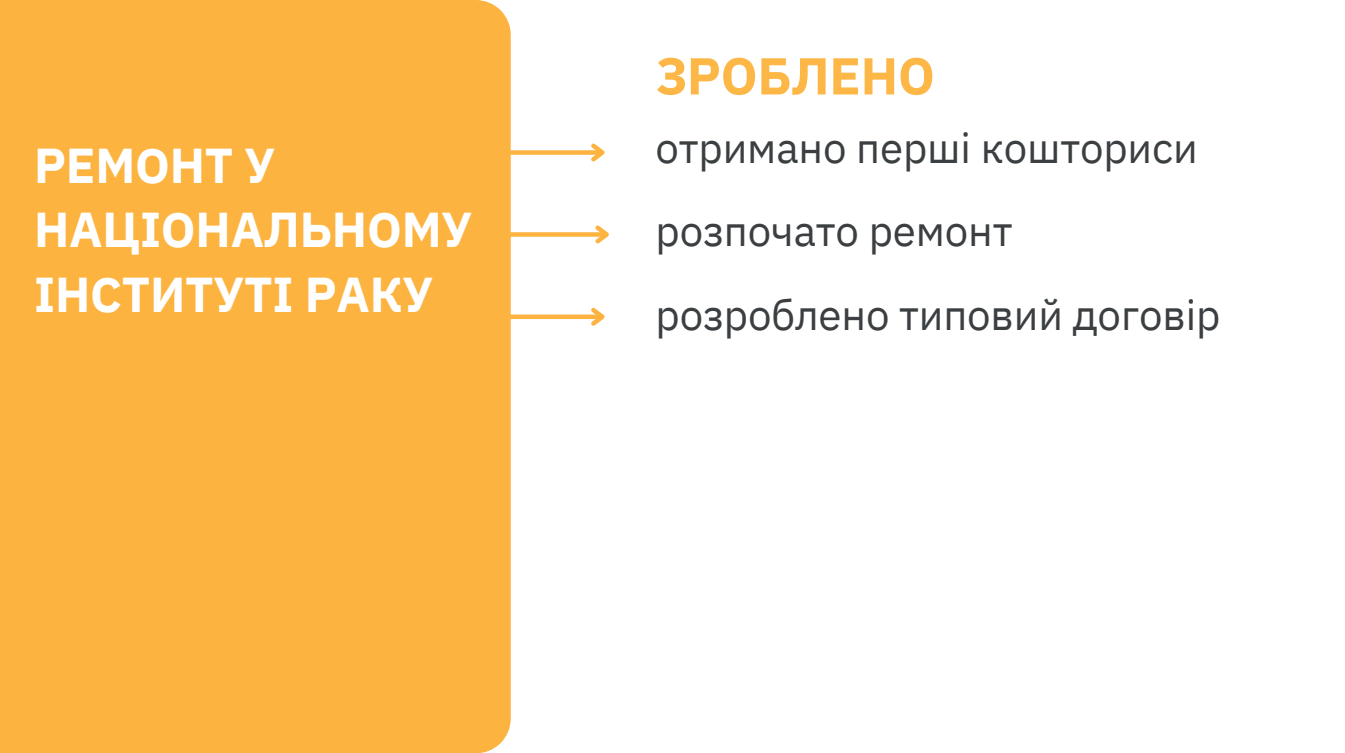
<style>
.page{position:relative;width:1345px;height:753px;background:#fff}
.page>*{position:absolute;margin:0;border:0;box-sizing:border-box;transform-origin:0 0}
.t1{font:700 51.75px "IBM Plex Sans";letter-spacing:-.005em;color:#fdb746}
.t2{font:700 48.75px/64.2px "IBM Plex Sans";letter-spacing:-.005em;color:#fff}
.t3{font:42px "IBM Plex Sans";letter-spacing:-.005em;color:#3b3f41}
</style>
<div class="page">
<div style="left:131px;top:232px;width:475px;height:5px;background:#fcb33f"></div>
<svg style="left:591px;top:225px;width:18px;height:19px"></svg>
<div style="left:0;top:0;width:511px;height:753px;background:#fcb33f"></div>
<div style="left:127px;top:150px;width:475px;height:5px;background:#fcb33f"></div>
<svg style="left:587px;top:143px;width:18px;height:19px"></svg>
<div style="left:127px;top:314px;width:475px;height:5px;background:#fcb33f"></div>
<svg style="left:587px;top:307px;width:18px;height:19px"></svg>
<p class="t2" style="left:34px;top:133px;width:440px">РЕМОНТ У<br>НАЦІОНАЛЬНОМУ<br>ІНСТИТУТІ РАКУ</p>
<h1 class="t1" style="left:655px;top:41px;width:281px">ЗРОБЛЕНО</h1>
<h1 class="t3" style="left:655px;top:120px;width:544px">отримано перші кошториси</h1>
<p class="t3" style="left:655px;top:203px;width:358px">розпочато ремонт</p>
<p class="t3" style="left:655px;top:286px;width:566px">розроблено типовий договір</p>
</div>
